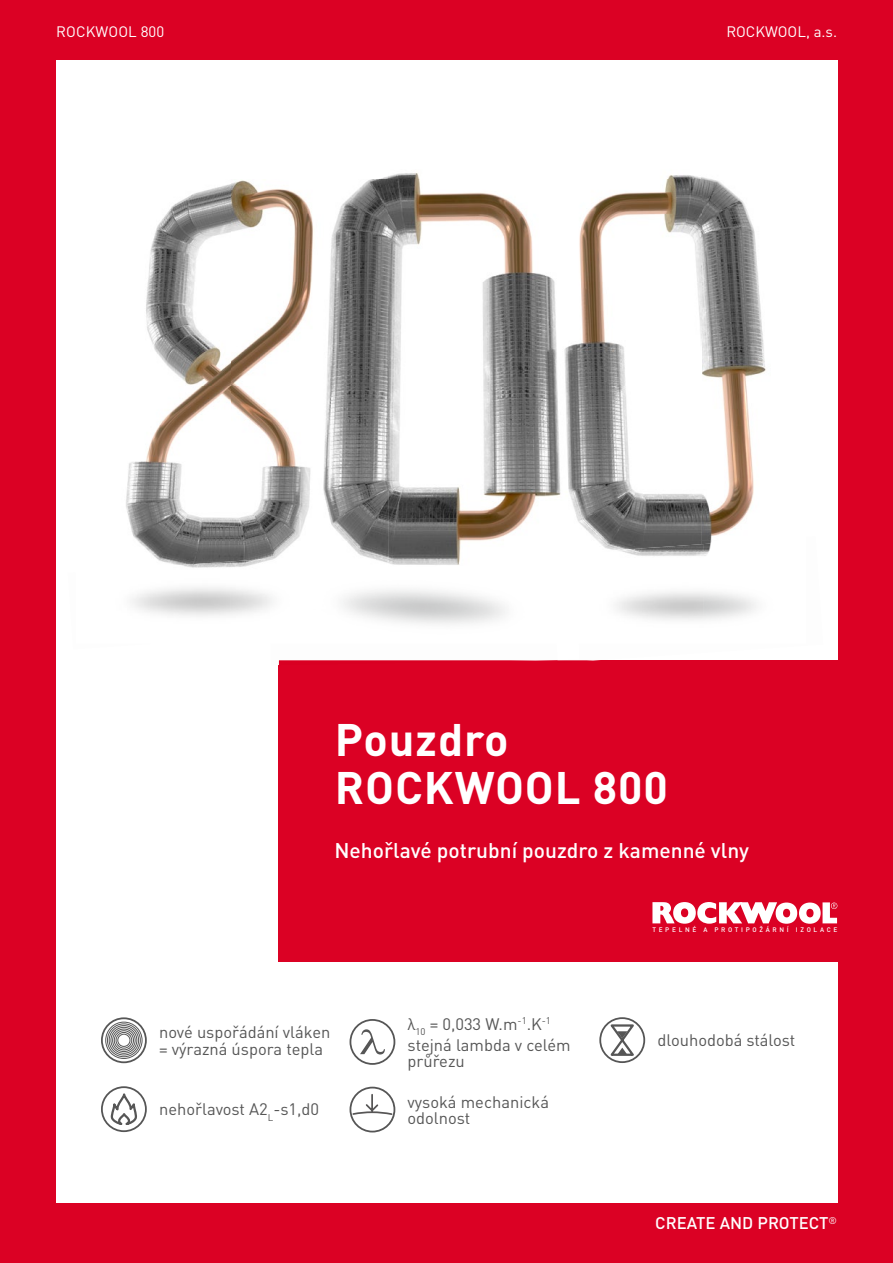
<style>
.page{position:relative;width:893px;height:1263px;background:#db0124}
.page>*{position:absolute;margin:0;border:0;box-sizing:border-box;transform-origin:0 0}
.t1{font:700 45px/48px "DIN Pro";letter-spacing:.02em;color:#fff}
.t2{font:500 21px "DIN Pro";color:#fff}
.t3{font:500 16.8px "DIN Pro";color:#fff}
.t4{font:16.5px/16.5px "DIN Pro";color:#565656}
.t5{font:15px "DIN Pro";color:#fff}
.t6{font:500 6.45px "DIN Pro";letter-spacing:.415em;color:#fff}
</style>
<div class="page">
<div style="left:56px;top:60px;width:781px;height:1143px;background:#fff"></div>
<div style="left:279px;top:660px;width:614px;height:302px;background:#db0124"></div>
<svg style="left:652px;top:902px;width:185px;height:22px"></svg>
<img style="left:167px;top:173px;width:535px;height:316px">
<img style="left:702px;top:177px;width:64px;height:359px">
<img style="left:167px;top:489px;width:65px;height:72px">
<img style="left:232px;top:489px;width:313px;height:75px">
<img style="left:545px;top:489px;width:157px;height:47px">
<img style="left:167px;top:561px;width:64px;height:55px">
<img style="left:231px;top:558px;width:51px;height:57px">
<img style="left:282px;top:554px;width:52px;height:10px">
<img style="left:593px;top:536px;width:119px;height:8px">
<img style="left:558px;top:660px;width:35px;height:1px">
<img style="left:601px;top:544px;width:102px;height:76px">
<img style="left:703px;top:537px;width:53px;height:83px">
<img style="left:278px;top:660px;width:280px;height:5px">
<img style="left:279px;top:660px;width:257px;height:5px">
<img style="left:269px;top:568px;width:69px;height:47px">
<svg style="left:607px;top:1023px;width:30px;height:35px"></svg>
<div style="left:599px;top:1017px;width:46px;height:46px;border:2px solid #565656;border-radius:50%"></div>
<svg style="left:350px;top:1087px;width:44px;height:44px"></svg>
<div style="left:350px;top:1087px;width:45px;height:45px;border:2px solid #565656;border-radius:50%"></div>
<svg style="left:360px;top:1029px;width:25px;height:25px"></svg>
<div style="left:350px;top:1019px;width:45px;height:46px;border:2px solid #565656;border-radius:50%"></div>
<svg style="left:101px;top:214px;width:66px;height:916px"></svg>
<div style="left:101px;top:1086px;width:46px;height:46px;border:2px solid #565656;border-radius:50%"></div>
<div style="left:101px;top:1017px;width:46px;height:46px;border:2px solid #565656;border-radius:50%"></div>
<div style="left:105px;top:1022px;width:37px;height:37px;border:1px solid #565656;border-radius:50%"></div>
<div style="left:107px;top:1023px;width:34px;height:34px;border:1px solid #565656;border-radius:50%"></div>
<div style="left:109px;top:1025px;width:30px;height:30px;border:1px solid #565656;border-radius:50%"></div>
<div style="left:111px;top:1027px;width:26px;height:27px;border:1px solid #565656;border-radius:50%"></div>
<div style="left:112px;top:1029px;width:24px;height:23px;border:1px solid #565656;border-radius:50%"></div>
<div style="left:114px;top:1030px;width:20px;height:20px;border:1px solid #565656;border-radius:50%"></div>
<div style="left:116px;top:1032px;width:16px;height:16px;border:1px solid #565656;border-radius:50%"></div>
<div style="left:117px;top:1034px;width:13px;height:13px;border:1px solid #565656;border-radius:50%"></div>
<p class="t5" style="left:56px;top:21px;width:109px">ROCKWOOL 800</p>
<p class="t5" style="left:726px;top:21px;width:112px">ROCKWOOL, a.s.</p>
<h1 class="t1" style="left:335px;top:714px;width:335px">Pouzdro<br>ROCKWOOL 800</h1>
<p class="t2" style="left:334px;top:836px;width:416px">Nehořlavé potrubní pouzdro z kamenné vlny</p>
<p class="t4" style="left:159px;top:1023px;width:173px">nové uspořádání vláken = výrazná úspora tepla</p>
<p class="t4" style="left:159px;top:1100px;width:162px">nehořlavost A2<sub>L</sub>-s1,d0</p>
<p class="t4" style="left:408px;top:1013px;width:165px;line-height:20.7px">λ<sub>10</sub> = 0,033 W.m<sup>-1</sup>.K<sup>-1 </sup>stejná lambda v celém</p>
<p class="t4" style="left:408px;top:1052px;width:59px">průřezu</p>
<p class="t4" style="left:407px;top:1093px;width:143px">vysoká mechanická odolnost</p>
<p class="t6" style="left:652px;top:925px;width:187px">TEPELNÉ A PROTIPOŽÁRNÍ IZOLACE</p>
<p class="t4" style="left:657px;top:1031px;width:139px">dlouhodobá stálost</p>
<p class="t3" style="left:655px;top:1211px;width:183px">CREATE AND PROTECT<sup>®</sup></p>
</div>
